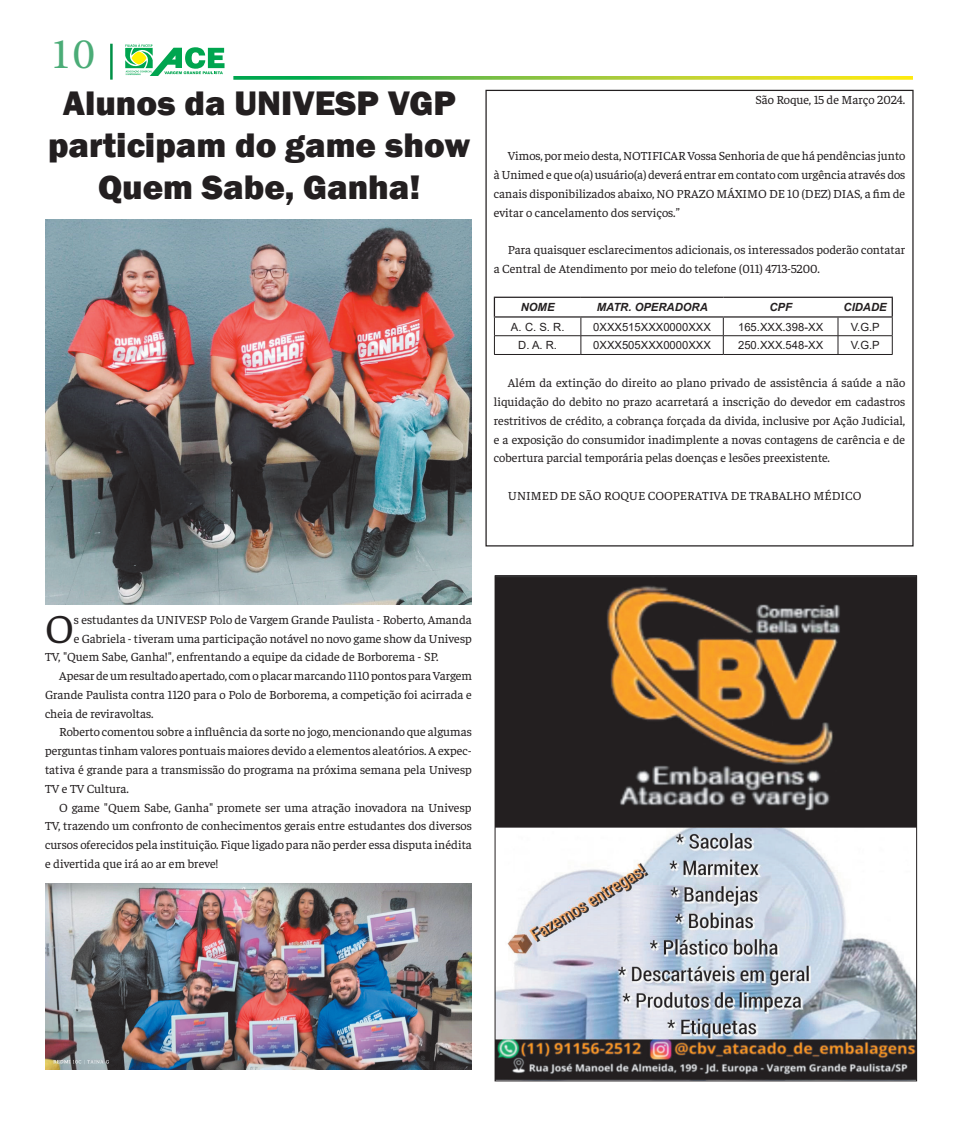
<style>
.page{position:relative;width:958px;height:1124px;background:#fff}
.page>*{position:absolute;margin:0;border:0;box-sizing:border-box;transform-origin:0 0}
.t1{font:43.75px "Minion Pro";color:#4bac77;scale:1.09 1}
.texto_novo{font:41.38px "Faustina";color:#231f20}
.TÍTULO{font:800 35px/42px "Franklin Gothic";color:#231f20;text-align:center}
.texto_novo-2{font:12.5px/18.8px "Faustina";color:#231f20;text-align:justify}
.t2{font:11.25px "Arial";color:#231f20}
.t3{font:italic 700 11.25px "Arial";color:#231f20}
</style>
<div class="page">
<hr style="left:110px;top:44px;width:3px;height:36px;background:#009046">
<svg style="left:125px;top:44px;width:99px;height:32px"></svg>
<svg style="left:233px;top:76px;width:679px;height:4px;background:#91cb45"></svg>
<img style="left:497px;top:577px;width:417px;height:502px">
<hr style="left:493px;top:297px;width:88px;height:1px;background:#231f20">
<hr style="left:581px;top:297px;width:142px;height:1px;background:#231f20">
<hr style="left:723px;top:297px;width:114px;height:1px;background:#231f20">
<hr style="left:837px;top:297px;width:55px;height:1px;background:#231f20">
<hr style="left:493px;top:316px;width:88px;height:1px;background:#231f20">
<hr style="left:581px;top:316px;width:142px;height:1px;background:#231f20">
<hr style="left:723px;top:316px;width:114px;height:1px;background:#231f20">
<hr style="left:837px;top:316px;width:55px;height:1px;background:#231f20">
<svg style="left:493px;top:298px;width:2px;height:56px"></svg>
<hr style="left:494px;top:335px;width:87px;height:1px;background:#231f20">
<hr style="left:581px;top:335px;width:142px;height:1px;background:#231f20">
<hr style="left:723px;top:335px;width:114px;height:1px;background:#231f20">
<hr style="left:837px;top:335px;width:55px;height:1px;background:#231f20">
<hr style="left:494px;top:354px;width:87px;height:1px;background:#231f20">
<hr style="left:581px;top:354px;width:142px;height:1px;background:#231f20">
<hr style="left:723px;top:354px;width:114px;height:1px;background:#231f20">
<hr style="left:837px;top:354px;width:55px;height:1px;background:#231f20">
<svg style="left:580px;top:317px;width:1px;height:37px"></svg>
<svg style="left:723px;top:317px;width:1px;height:37px"></svg>
<svg style="left:837px;top:317px;width:1px;height:37px"></svg>
<svg style="left:891px;top:298px;width:1px;height:56px"></svg>
<img style="left:45px;top:219px;width:426px;height:385px">
<img style="left:45px;top:883px;width:427px;height:186px">
<h1 class="t1" style="left:50px;top:25px;width:43px">10</h1>
<p class="TÍTULO" style="left:48px;top:82px;width:424px">Alunos da UNIVESP VGP participam do game show<br>Quem Sabe, Ganha!</p>
<p class="texto_novo-2" style="left:755px;top:90px;width:151px">São Roque, 15 de Março 2024.</p>
<p class="texto_novo-2" style="left:493px;top:146px;width:413px;text-indent:14px">Vimos, por meio desta, NOTIFICAR Vossa Senhoria de que há pendências junto à Unimed e que o(a) usuário(a) deverá entrar em contato com urgência através dos canais disponibilizados abaixo, NO PRAZO MÁXIMO DE 10 (DEZ) DIAS, a fim de evitar o cancelamento dos serviços.”</p>
<p class="texto_novo-2" style="left:493px;top:240px;width:413px;text-indent:14px">Para quaisquer esclarecimentos adicionais, os interessados poderão contatar a Central de Atendimento por meio do telefone (011) 4713-5200.</p>
<p class="t3" style="left:520px;top:300px;width:35px">NOME</p>
<p class="t3" style="left:596px;top:300px;width:113px">MATR. OPERADORA</p>
<p class="t3" style="left:769px;top:300px;width:24px">CPF</p>
<p class="t3" style="left:843px;top:300px;width:45px">CIDADE</p>
<p class="t2" style="left:511px;top:319px;width:55px">A. C. S. R.</p>
<p class="t2" style="left:593px;top:319px;width:119px">0XXX515XXX0000XXX</p>
<p class="t2" style="left:738px;top:319px;width:87px">165.XXX.398-XX</p>
<p class="t2" style="left:850px;top:319px;width:30px">V.G.P</p>
<p class="t2" style="left:518px;top:337px;width:40px">D. A. R.</p>
<p class="t2" style="left:593px;top:337px;width:119px">0XXX505XXX0000XXX</p>
<p class="t2" style="left:738px;top:337px;width:87px">250.XXX.548-XX</p>
<p class="t2" style="left:850px;top:337px;width:30px">V.G.P</p>
<p class="texto_novo-2" style="left:493px;top:373px;width:413px;text-indent:14px">Além da extinção do direito ao plano privado de assistência á saúde a não liquidação do debito no prazo acarretará a inscrição do devedor em cadastros restritivos de crédito, a cobrança forçada da divida, inclusive por Ação Judicial, e a exposição do consumidor inadimplente a novas contagens de carência e de cobertura parcial temporária pelas doenças e lesões preexistente.</p>
<p class="texto_novo-2" style="left:508px;top:485px;width:355px">UNIMED DE SÃO ROQUE COOPERATIVA DE TRABALHO MÉDICO</p>
<p class="texto_novo" style="left:45px;top:601px;width:30px">O</p>
<p class="texto_novo-2" style="left:74px;top:609px;width:399px">s estudantes da UNIVESP Polo de Vargem Grande Paulista - Roberto, Amanda</p>
<p class="texto_novo-2" style="left:74px;top:628px;width:399px">e Gabriela - tiveram uma participação notável no novo game show da Univesp</p>
<p class="texto_novo-2" style="left:45px;top:647px;width:395px">TV, "Quem Sabe, Ganha!", enfrentando a equipe da cidade de Borborema - SP.</p>
<p class="texto_novo-2" style="left:45px;top:665px;width:428px;text-indent:14px">Apesar de um resultado apertado, com o placar marcando 1110 pontos para Vargem Grande Paulista contra 1120 para o Polo de Borborema, a competição foi acirrada e cheia de reviravoltas.</p>
<p class="texto_novo-2" style="left:45px;top:722px;width:428px;text-indent:14px">Roberto comentou sobre a influência da sorte no jogo, mencionando que algumas perguntas tinham valores pontuais maiores devido a elementos aleatórios. A expec&shy;tativa é grande para a transmissão do programa na próxima semana pela Univesp TV e TV Cultura.</p>
<p class="texto_novo-2" style="left:45px;top:797px;width:428px;text-indent:14px">O game "Quem Sabe, Ganha" promete ser uma atração inovadora na Univesp TV, trazendo um confronto de conhecimentos gerais entre estudantes dos diversos cursos oferecidos pela instituição. Fique ligado para não perder essa disputa inédita e divertida que irá ao ar em breve!</p>
</div>
